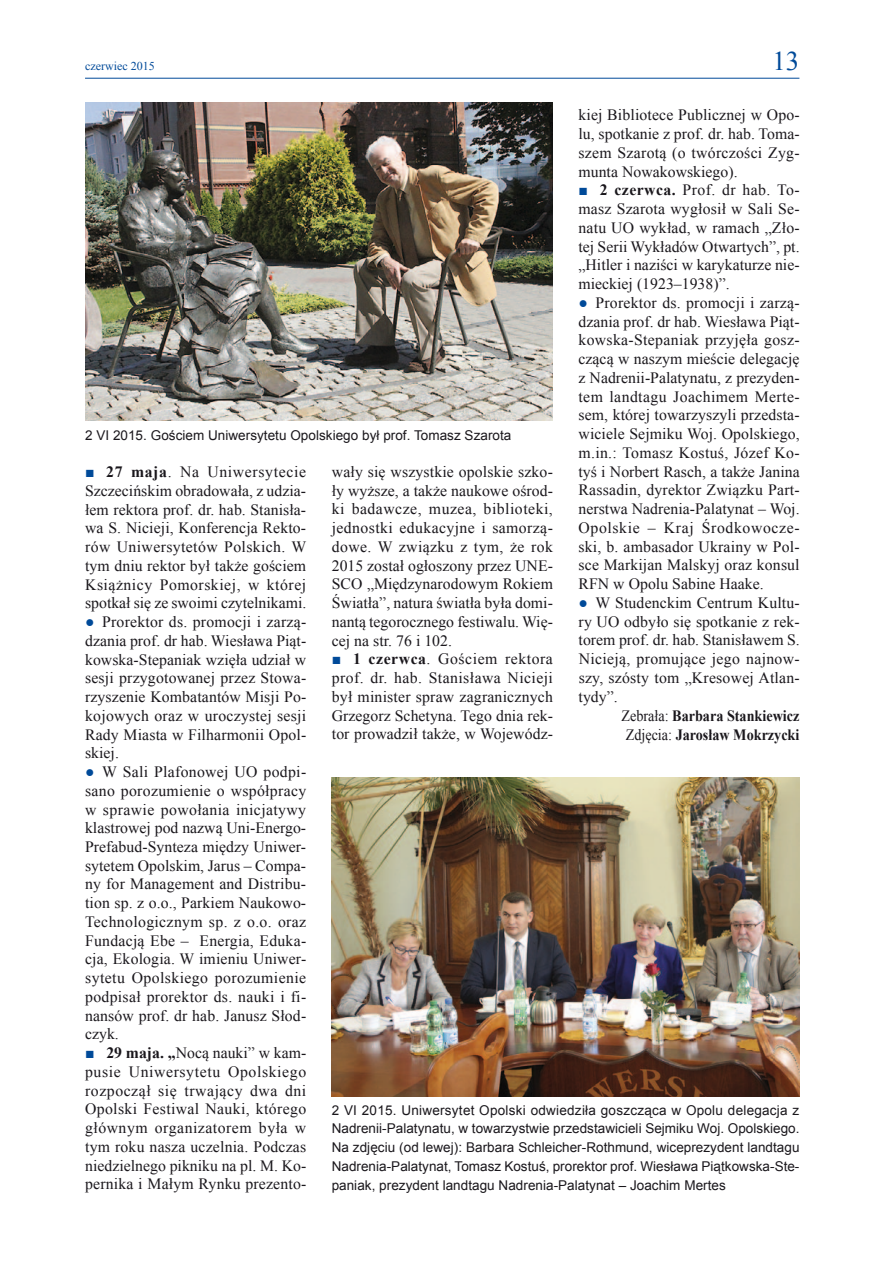
<style>
.page{position:relative;width:893px;height:1263px;background:#fff}
.page>*{position:absolute;margin:0;border:0;box-sizing:border-box;transform-origin:0 0}
.t1{font:27px "Times New Roman";color:#004a99}
.t2{font:15.75px/18.8px "Times New Roman";letter-spacing:.005em;color:#1a171c;text-align:justify}
.t3{font:700 15.75px/18.8px "Times New Roman";color:#1a171c;scale:.9 1}
.t4{font:13.5px/18.8px "Arial";letter-spacing:.005em;color:#1a171c;text-align:justify}
.t5{font:12px "Times New Roman";color:#004a99}
.s1{color:#004a99}
.s2{font-weight:700}
.s3{font-weight:400}
</style>
<div class="page">
<hr style="left:85px;top:78px;width:714px;height:1px;background:#004a99">
<img style="left:85px;top:102px;width:468px;height:319px">
<img style="left:332px;top:777px;width:467px;height:319px">
<p class="t5" style="left:85px;top:58px;width:71px">czerwiec 2015</p>
<h1 class="t1" style="left:772px;top:43px;width:28px">13</h1>
<p class="t2" style="left:578px;top:106px;width:223px">kiej Bibliotece Publicznej w Opo&shy;lu, spotkanie z prof. dr. hab. Toma&shy;szem Szarotą (o twórczości Zyg&shy;munta Nowakowskiego).</p>
<p class="t2" style="left:578px;top:180px;width:223px"><span class="s1">■</span> <span class="s2">2 czerwca.</span> Prof. dr hab. To&shy;masz Szarota wygłosił w Sali Se&shy;natu UO wykład, w ramach „Zło&shy;tej Serii Wykładów Otwartych”, pt. „Hitler i naziści w karykaturze nie&shy;mieckiej (1923–1938)”.</p>
<p class="t2" style="left:578px;top:293px;width:223px"><span class="s1">●</span> Prorektor ds. promocji i zarzą&shy;dzania prof. dr hab. Wiesława Piąt&shy;kowska-Stepaniak przyjęła gosz&shy;czącą w naszym mieście delegację z Nadrenii-Palatynatu, z prezyden&shy;tem landtagu Joachimem Merte&shy;sem, której towarzyszyli przedsta&shy;wiciele Sejmiku Woj. Opolskiego, m.in.: Tomasz Kostuś, Józef Ko&shy;tyś i Norbert Rasch, a także Janina Rassadin, dyrektor Związku Part&shy;nerstwa Nadrenia-Palatynat – Woj.<br>Opolskie – Kraj Środkowocze&shy;ski, b. ambasador Ukrainy w Pol&shy;sce Markijan Malskyj oraz konsul RFN w Opolu Sabine Haake.</p>
<p class="t2" style="left:579px;top:593px;width:223px"><span class="s1">●</span> W Studenckim Centrum Kultu&shy;ry UO odbyło się spotkanie z rek&shy;torem prof. dr. hab. Stanisławem S.<br>Nicieją, promujące jego najnow&shy;szy, szósty tom „Kresowej Atlan&shy;tydy”.</p>
<p class="t3" style="left:621px;top:706px;width:199px"><span class="s3">Zebrała:</span> Barbara Stankiewicz<br><span class="s3">Zdjęcia:</span> Jarosław Mokrzycki</p>
<p class="t4" style="left:85px;top:426px;width:428px">2 VI 2015. Gościem Uniwersytetu Opolskiego był prof. Tomasz Szarota</p>
<p class="t2" style="left:332px;top:462px;width:223px">wały się wszystkie opolskie szko&shy;ły wyższe, a także naukowe ośrod&shy;ki badawcze, muzea, biblioteki, jednostki edukacyjne i samorzą&shy;dowe. W związku z tym, że rok 2015 został ogłoszony przez UNE-SCO „Międzynarodowym Rokiem Światła”, natura światła była domi&shy;nantą tegorocznego festiwalu. Wię&shy;cej na str. 76 i 102.</p>
<p class="t2" style="left:332px;top:649px;width:223px"><span class="s1">■</span> <span class="s2">1 czerwca</span>. Gościem rektora prof. dr. hab. Stanisława Nicieji był minister spraw zagranicznych Grzegorz Schetyna. Tego dnia rek&shy;tor prowadził także, w Wojewódz-</p>
<p class="t2" style="left:85px;top:462px;width:223px"><span class="s1">■</span> <span class="s2">27 maja</span>. Na Uniwersytecie Szczecińskim obradowała, z udzia&shy;łem rektora prof. dr. hab. Stanisła&shy;wa S. Nicieji, Konferencja Rekto&shy;rów Uniwersytetów Polskich. W tym dniu rektor był także gościem Książnicy Pomorskiej, w której spotkał się ze swoimi czytelnikami.</p>
<p class="t2" style="left:85px;top:612px;width:223px"><span class="s1">●</span> Prorektor ds. promocji i zarzą&shy;dzania prof. dr hab. Wiesława Piąt&shy;kowska-Stepaniak wzięła udział w sesji przygotowanej przez Stowa&shy;rzyszenie Kombatantów Misji Po&shy;kojowych oraz w uroczystej sesji Rady Miasta w Filharmonii Opol&shy;skiej.</p>
<p class="t2" style="left:85px;top:762px;width:223px"><span class="s1">●</span> W Sali Plafonowej UO podpi&shy;sano porozumienie o współpracy w sprawie powołania inicjatywy klastrowej pod nazwą Uni-Energo-Prefabud-Synteza między Uniwer&shy;sytetem Opolskim, Jarus – Compa&shy;ny for Management and Distribu&shy;tion sp. z o.o., Parkiem Naukowo-Technologicznym sp. z o.o. oraz Fundacją Ebe – Energia, Eduka&shy;cja, Ekologia. W imieniu Uniwer&shy;sytetu Opolskiego porozumienie podpisał prorektor ds. nauki i fi&shy;nansów prof. dr hab. Janusz Słod&shy;czyk.</p>
<p class="t2" style="left:85px;top:1043px;width:223px"><span class="s1">■</span> <span class="s2">29 maja. „</span>Nocą nauki” w kam&shy;pusie Uniwersytetu Opolskiego rozpoczął się trwający dwa dni Opolski Festiwal Nauki, którego głównym organizatorem była w tym roku nasza uczelnia. Podczas niedzielnego pikniku na pl. M. Ko&shy;pernika i Małym Rynku prezento-</p>
<p class="t4" style="left:332px;top:1101px;width:469px">2 VI 2015. Uniwersytet Opolski odwiedziła goszcząca w Opolu delegacja z Nadrenii-Palatynatu, w towarzystwie przedstawicieli Sejmiku Woj. Opolskiego.<br>Na zdjęciu (od lewej): Barbara Schleicher-Rothmund, wiceprezydent landtagu Nadrenia-Palatynat, Tomasz Kostuś, prorektor prof. Wiesława Piątkowska-Ste&shy;paniak, prezydent landtagu Nadrenia-Palatynat – Joachim Mertes</p>
</div>
